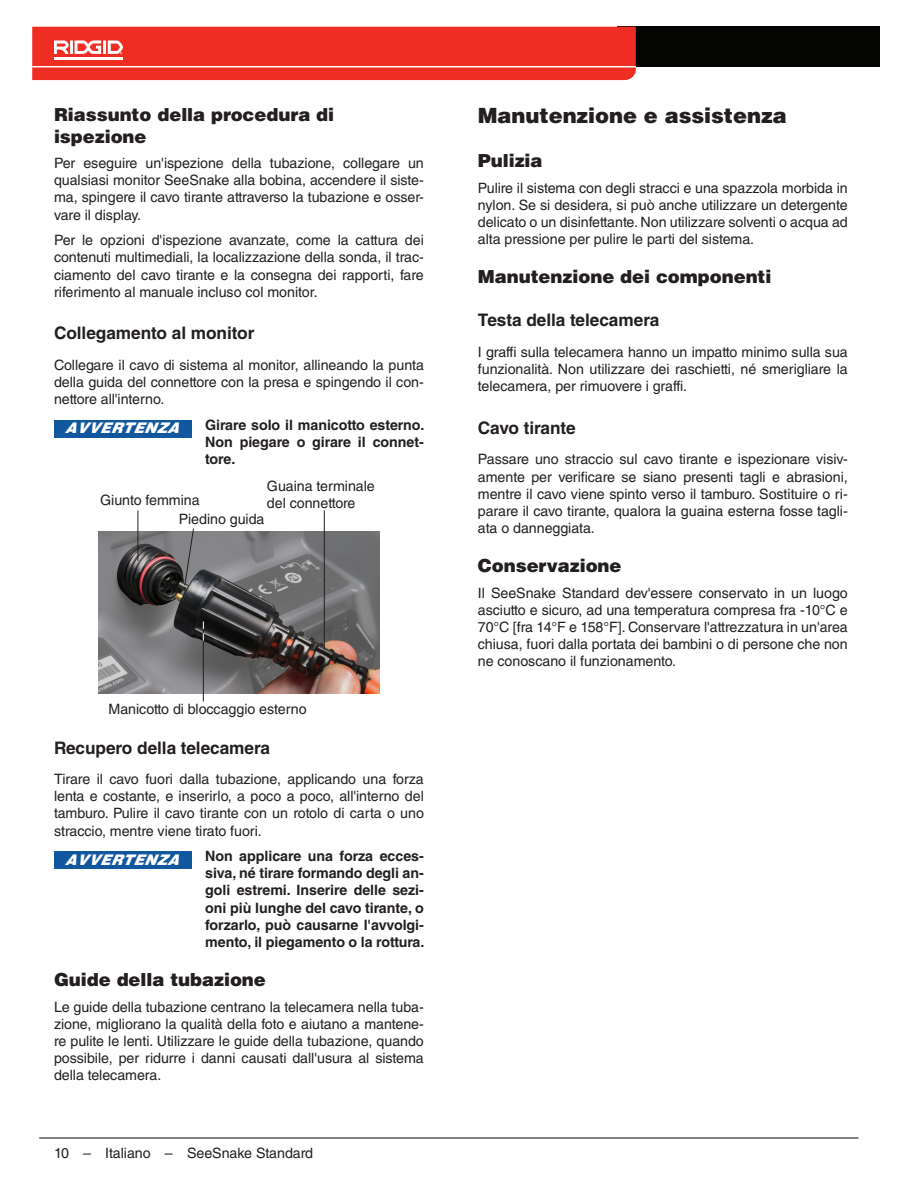
<style>
.page{position:relative;width:918px;height:1188px;background:#fff}
.page>*{position:absolute;margin:0;border:0;box-sizing:border-box;transform-origin:0 0}
.Head_1___h1{font:900 21px "Helvetica LT Std";letter-spacing:-.005em;color:#231f20}
.Head_2___h2{font:900 18px/21.6px "Helvetica LT Std";letter-spacing:-.005em;color:#231f20}
.Head_3___h3{font:700 17.25px "Helvetica LT Std";letter-spacing:-.005em;color:#231f20}
.Notice{font:italic 900 14.7px "Helvetica LT Pro";letter-spacing:.02em;color:#fff}
.Basic_Normal___bn{font:14.25px/17.1px "Helvetica LT Std";letter-spacing:-.005em;color:#231f20;text-align:justify}
.Basic_Bold___bb{font:700 14.25px/17.1px "Helvetica LT Std";letter-spacing:-.005em;color:#231f20;text-align:justify}
.Basic_Normal_right{font:14.25px "Helvetica LT Std";letter-spacing:-.005em;color:#231f20}
.Basic_Normal_left{font:14.25px/17.1px "Helvetica LT Std";letter-spacing:-.005em;color:#231f20}
</style>
<div class="page">
<div style="left:617px;top:27px;width:263px;height:40px;background:#040503"></div>
<div style="left:32px;top:27px;width:604px;height:53px;background:#ee2e22"></div>
<hr style="left:54px;top:57px;width:69px;height:3px;background:#fff">
<hr style="left:39px;top:1137px;width:819px;height:2px;background:#231f20">
<div style="left:54px;top:420px;width:138px;height:17px;background:#10579d"></div>
<img style="left:99px;top:532px;width:280px;height:162px">
<svg style="left:184px;top:528px;width:10px;height:58px"></svg>
<hr style="left:138px;top:510px;width:1px;height:51px;background:#231f20">
<hr style="left:203px;top:622px;width:1px;height:80px;background:#231f20">
<hr style="left:324px;top:510px;width:1px;height:140px;background:#231f20">
<svg style="left:203px;top:622px;width:1px;height:19px"></svg>
<div style="left:54px;top:851px;width:138px;height:18px;background:#10579d"></div>
<p class="Head_2___h2" style="left:54px;top:103px;width:282px">Riassunto della procedura di ispezione</p>
<p class="Basic_Normal___bn" style="left:54px;top:155px;width:371px">Per eseguire un'ispezione della tubazione, collegare un qualsiasi monitor SeeSnake alla bobina, accendere il siste&shy;ma, spingere il cavo tirante attraverso la tubazione e osser&shy;vare il display.</p>
<p class="Basic_Normal___bn" style="left:54px;top:232px;width:371px">Per le opzioni d'ispezione avanzate, come la cattura dei contenuti multimediali, la localizzazione della sonda, il trac&shy;ciamento del cavo tirante e la consegna dei rapporti, fare riferimento al manuale incluso col monitor.</p>
<p class="Head_3___h3" style="left:54px;top:323px;width:202px">Collegamento al monitor</p>
<p class="Basic_Normal___bn" style="left:54px;top:356px;width:371px">Collegare il cavo di sistema al monitor, allineando la punta della guida del connettore con la presa e spingendo il con&shy;nettore all'interno.</p>
<p class="Notice" style="left:65px;top:418px;width:119px">AVVERTENZA</p>
<p class="Basic_Bold___bb" style="left:205px;top:416px;width:221px">Girare solo il manicotto esterno.<br>Non piegare o girare il connet&shy;tore.</p>
<p class="Basic_Normal_left" style="left:267px;top:478px;width:109px">Guaina terminale del connettore</p>
<p class="Basic_Normal_right" style="left:179px;top:511px;width:87px">Piedino guida</p>
<p class="Basic_Normal_right" style="left:100px;top:492px;width:101px">Giunto femmina</p>
<p class="Basic_Normal_right" style="left:109px;top:701px;width:200px">Manicotto di bloccaggio esterno</p>
<p class="Head_3___h3" style="left:54px;top:737px;width:218px">Recupero della telecamera</p>
<p class="Basic_Normal___bn" style="left:54px;top:771px;width:371px">Tirare il cavo fuori dalla tubazione, applicando una forza lenta e costante, e inserirlo, a poco a poco, all'interno del tamburo. Pulire il cavo tirante con un rotolo di carta o uno straccio, mentre viene tirato fuori.</p>
<p class="Notice" style="left:65px;top:850px;width:119px">AVVERTENZA</p>
<p class="Basic_Bold___bb" style="left:205px;top:847px;width:221px">Non applicare una forza ecces&shy;siva, né tirare formando degli an&shy;goli estremi. Inserire delle sezi&shy;oni più lunghe del cavo tirante, o forzarlo, può causarne l'avvolgi&shy;mento, il piegamento o la rottura.</p>
<p class="Head_2___h2" style="left:54px;top:968px;width:213px">Guide della tubazione</p>
<p class="Basic_Normal___bn" style="left:54px;top:998px;width:371px">Le guide della tubazione centrano la telecamera nella tuba&shy;zione, migliorano la qualità della foto e aiutano a mantene&shy;re pulite le lenti. Utilizzare le guide della tubazione, quando possibile, per ridurre i danni causati dall'usura al sistema della telecamera.</p>
<p class="Basic_Normal___bn" style="left:54px;top:1144px;width:261px">10 – Italiano – SeeSnake Standard</p>
<p class="Head_1___h1" style="left:478px;top:102px;width:310px">Manutenzione e assistenza</p>
<p class="Head_2___h2" style="left:478px;top:149px;width:66px">Pulizia</p>
<p class="Basic_Normal___bn" style="left:478px;top:179px;width:371px">Pulire il sistema con degli stracci e una spazzola morbida in nylon. Se si desidera, si può anche utilizzare un detergente delicato o un disinfettante. Non utilizzare solventi o acqua ad alta pressione per pulire le parti del sistema.</p>
<p class="Head_2___h2" style="left:478px;top:266px;width:295px">Manutenzione dei componenti</p>
<p class="Head_3___h3" style="left:478px;top:310px;width:183px">Testa della telecamera</p>
<p class="Basic_Normal___bn" style="left:478px;top:343px;width:371px">I graffi sulla telecamera hanno un impatto minimo sulla sua funzionalità. Non utilizzare dei raschietti, né smerigliare la telecamera, per rimuovere i graffi.</p>
<p class="Head_3___h3" style="left:478px;top:417px;width:99px">Cavo tirante</p>
<p class="Basic_Normal___bn" style="left:478px;top:451px;width:371px">Passare uno straccio sul cavo tirante e ispezionare visiv&shy;amente per verificare se siano presenti tagli e abrasioni, mentre il cavo viene spinto verso il tamburo. Sostituire o ri&shy;parare il cavo tirante, qualora la guaina esterna fosse tagli&shy;ata o danneggiata.</p>
<p class="Head_2___h2" style="left:478px;top:554px;width:145px">Conservazione</p>
<p class="Basic_Normal___bn" style="left:478px;top:584px;width:371px">Il SeeSnake Standard dev'essere conservato in un luogo asciutto e sicuro, ad una temperatura compresa fra -10°C e 70°C [fra 14°F e 158°F]. Conservare l'attrezzatura in un'area chiusa, fuori dalla portata dei bambini o di persone che non ne conoscano il funzionamento.</p>
</div>
